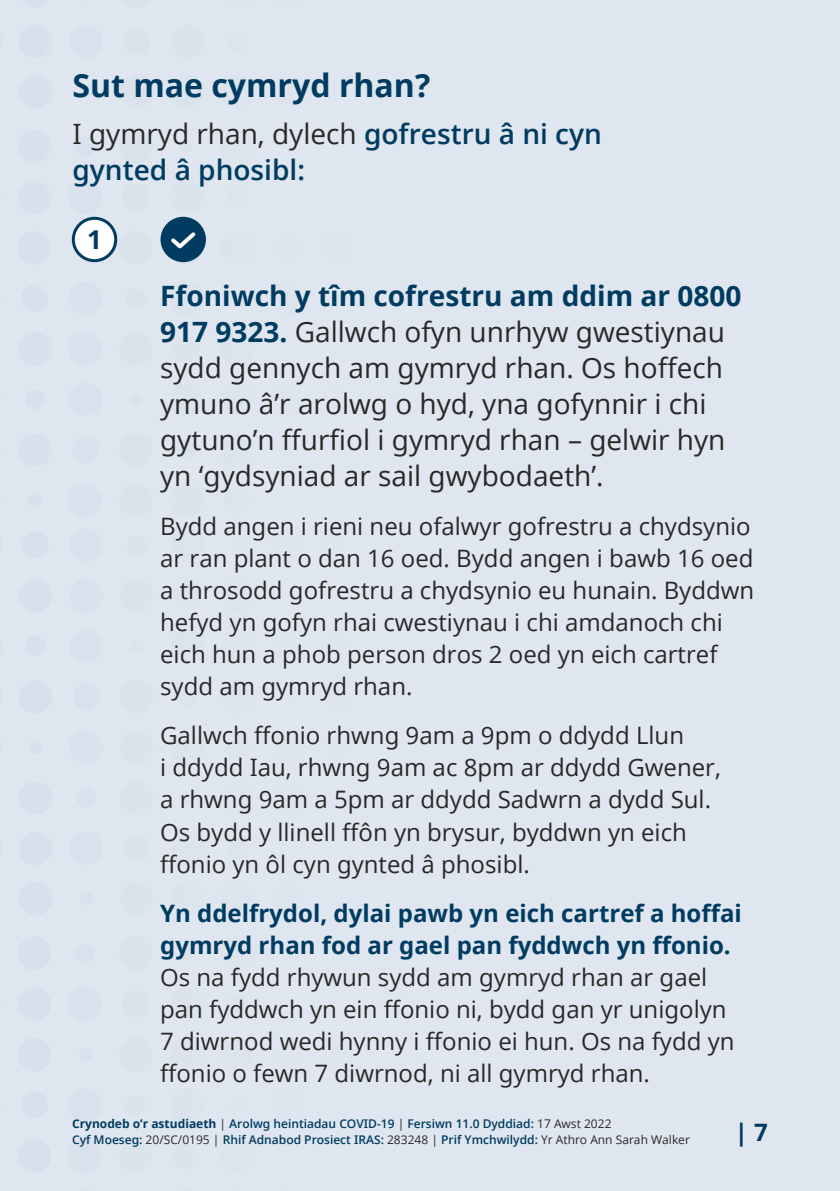
<style>
.page{position:relative;width:840px;height:1191px;background:#fff}
.page>*{position:absolute;margin:0;border:0;box-sizing:border-box;transform-origin:0 0}
.t1{font:700 32px "Open Sans";color:#003b61}
._14pt_P{font:28px/36px "Open Sans";color:#282827}
._14pt_P-2{font:600 28px/36px "Open Sans";color:#003b61}
.Centered_Body{font:700 26px "Open Sans";color:#003b61}
.Body_Text{font:24px/32px "Open Sans";color:#282827}
.t2{font:700 24px "Open Sans";color:#003b61}
.t3{font:600 12px/16px "Open Sans";color:#003b61}
.s1{font-weight:400;color:#282827}
.s2{font-weight:700;color:#003b61}
.s3{font-weight:700}
</style>
<div class="page">
<div style="left:0;top:0;width:839px;height:1191px;background:#dfe6ef"></div>
<div style="left:169px;top:484px;width:34px;height:33px;background:#dbe3ed;border-radius:50%"></div>
<div style="left:176px;top:440px;width:20px;height:20px;background:#dbe3ed;border-radius:50%"></div>
<div style="left:169px;top:383px;width:34px;height:33px;background:#dbe3ed;border-radius:50%"></div>
<div style="left:173px;top:335px;width:27px;height:27px;background:#dbe3ed;border-radius:50%"></div>
<div style="left:169px;top:281px;width:34px;height:34px;background:#dbe3ed;border-radius:50%"></div>
<svg style="left:169px;top:231px;width:34px;height:34px"></svg>
<div style="left:169px;top:180px;width:34px;height:34px;background:#dbe3ed;border-radius:50%"></div>
<div style="left:179px;top:140px;width:14px;height:13px;background:#dbe3ed;border-radius:50%"></div>
<div style="left:119px;top:484px;width:33px;height:33px;background:#dae2ec;border-radius:50%"></div>
<div style="left:119px;top:433px;width:33px;height:34px;background:#dae2ec;border-radius:50%"></div>
<div style="left:129px;top:393px;width:13px;height:13px;background:#dae2ec;border-radius:50%"></div>
<div style="left:119px;top:332px;width:33px;height:34px;background:#dae2ec;border-radius:50%"></div>
<div style="left:125px;top:288px;width:21px;height:20px;background:#dae2ec;border-radius:50%"></div>
<div style="left:119px;top:231px;width:33px;height:34px;background:#dae2ec;border-radius:50%"></div>
<div style="left:122px;top:184px;width:27px;height:27px;background:#dae2ec;border-radius:50%"></div>
<div style="left:119px;top:130px;width:33px;height:34px;background:#dae2ec;border-radius:50%"></div>
<div style="left:170px;top:75px;width:34px;height:34px;background:#dbe3ed;border-radius:50%"></div>
<div style="left:170px;top:25px;width:34px;height:34px;background:#dbe3ed;border-radius:50%"></div>
<div style="left:120px;top:75px;width:33px;height:34px;background:#dae2ec;border-radius:50%"></div>
<div style="left:123px;top:28px;width:27px;height:27px;background:#dae2ec;border-radius:50%"></div>
<div style="left:68px;top:484px;width:34px;height:33px;background:#d9e1ec;border-radius:50%"></div>
<div style="left:72px;top:436px;width:27px;height:27px;background:#d9e1ec;border-radius:50%"></div>
<div style="left:68px;top:383px;width:34px;height:33px;background:#d9e1ec;border-radius:50%"></div>
<div style="left:68px;top:332px;width:34px;height:34px;background:#d9e1ec;border-radius:50%"></div>
<div style="left:68px;top:281px;width:34px;height:34px;background:#d9e1ec;border-radius:50%"></div>
<div style="left:68px;top:180px;width:34px;height:34px;background:#d9e1ec;border-radius:50%"></div>
<div style="left:75px;top:137px;width:20px;height:20px;background:#d9e1ec;border-radius:50%"></div>
<div style="left:28px;top:494px;width:13px;height:13px;background:#d8e0eb;border-radius:50%"></div>
<div style="left:18px;top:433px;width:33px;height:34px;background:#d8e0eb;border-radius:50%"></div>
<div style="left:24px;top:389px;width:21px;height:20px;background:#d8e1eb;border-radius:50%"></div>
<div style="left:18px;top:332px;width:33px;height:34px;background:#d8e1eb;border-radius:50%"></div>
<div style="left:21px;top:285px;width:27px;height:27px;background:#d8e1eb;border-radius:50%"></div>
<div style="left:18px;top:231px;width:33px;height:34px;background:#d8e1eb;border-radius:50%"></div>
<div style="left:18px;top:180px;width:33px;height:34px;background:#d8e1eb;border-radius:50%"></div>
<div style="left:18px;top:130px;width:33px;height:34px;background:#d8e1eb;border-radius:50%"></div>
<div style="left:79px;top:85px;width:14px;height:13px;background:#d9e1ec;border-radius:50%"></div>
<div style="left:69px;top:25px;width:34px;height:34px;background:#d9e1ec;border-radius:50%"></div>
<div style="left:19px;top:75px;width:33px;height:34px;background:#d8e1eb;border-radius:50%"></div>
<div style="left:19px;top:25px;width:33px;height:34px;background:#d8e1eb;border-radius:50%"></div>
<div style="left:119px;top:1138px;width:33px;height:34px;background:#dbe2ec;border-radius:50%"></div>
<div style="left:125px;top:1095px;width:21px;height:20px;background:#dbe2ec;border-radius:50%"></div>
<div style="left:119px;top:1037px;width:33px;height:34px;background:#dbe2ec;border-radius:50%"></div>
<div style="left:122px;top:990px;width:27px;height:27px;background:#dbe2ec;border-radius:50%"></div>
<div style="left:119px;top:936px;width:33px;height:34px;background:#dbe2ec;border-radius:50%"></div>
<div style="left:120px;top:881px;width:33px;height:34px;background:#dbe3ed;border-radius:50%"></div>
<div style="left:123px;top:835px;width:27px;height:27px;background:#dbe3ed;border-radius:50%"></div>
<div style="left:120px;top:781px;width:33px;height:33px;background:#dbe3ed;border-radius:50%"></div>
<div style="left:120px;top:730px;width:33px;height:34px;background:#dbe3ed;border-radius:50%"></div>
<div style="left:120px;top:680px;width:33px;height:33px;background:#dbe3ed;border-radius:50%"></div>
<div style="left:130px;top:639px;width:13px;height:14px;background:#dbe3ed;border-radius:50%"></div>
<div style="left:120px;top:579px;width:33px;height:33px;background:#dbe3ed;border-radius:50%"></div>
<div style="left:127px;top:535px;width:20px;height:20px;background:#dbe3ed;border-radius:50%"></div>
<div style="left:68px;top:1138px;width:34px;height:34px;background:#d9e1ec;border-radius:50%"></div>
<div style="left:68px;top:1088px;width:34px;height:34px;background:#d9e1ec;border-radius:50%"></div>
<div style="left:78px;top:1047px;width:14px;height:14px;background:#d9e1ec;border-radius:50%"></div>
<div style="left:68px;top:987px;width:34px;height:34px;background:#d9e1ec;border-radius:50%"></div>
<div style="left:75px;top:943px;width:20px;height:20px;background:#d9e1ec;border-radius:50%"></div>
<div style="left:18px;top:1138px;width:33px;height:34px;background:#d8e0eb;border-radius:50%"></div>
<div style="left:21px;top:1091px;width:27px;height:27px;background:#d8e0eb;border-radius:50%"></div>
<div style="left:18px;top:1037px;width:33px;height:34px;background:#d8e0eb;border-radius:50%"></div>
<div style="left:18px;top:987px;width:33px;height:34px;background:#d8e0eb;border-radius:50%"></div>
<div style="left:18px;top:936px;width:33px;height:34px;background:#d8e0eb;border-radius:50%"></div>
<div style="left:79px;top:891px;width:14px;height:14px;background:#d9e1ec;border-radius:50%"></div>
<div style="left:69px;top:831px;width:34px;height:34px;background:#d9e1ec;border-radius:50%"></div>
<div style="left:76px;top:787px;width:20px;height:21px;background:#d9e1ec;border-radius:50%"></div>
<div style="left:69px;top:730px;width:34px;height:34px;background:#d9e1ec;border-radius:50%"></div>
<div style="left:73px;top:683px;width:27px;height:27px;background:#d9e1ec;border-radius:50%"></div>
<div style="left:69px;top:629px;width:34px;height:34px;background:#d9e1ec;border-radius:50%"></div>
<div style="left:69px;top:579px;width:34px;height:33px;background:#dae1ec;border-radius:50%"></div>
<div style="left:69px;top:528px;width:34px;height:34px;background:#dae1ec;border-radius:50%"></div>
<div style="left:19px;top:881px;width:33px;height:34px;background:#d8e0eb;border-radius:50%"></div>
<div style="left:19px;top:831px;width:33px;height:34px;background:#d8e0eb;border-radius:50%"></div>
<div style="left:19px;top:781px;width:33px;height:33px;background:#d8e0eb;border-radius:50%"></div>
<div style="left:29px;top:740px;width:13px;height:14px;background:#d8e0eb;border-radius:50%"></div>
<div style="left:19px;top:680px;width:33px;height:33px;background:#d8e0eb;border-radius:50%"></div>
<div style="left:25px;top:636px;width:21px;height:20px;background:#d8e0eb;border-radius:50%"></div>
<div style="left:19px;top:579px;width:33px;height:33px;background:#d8e0eb;border-radius:50%"></div>
<div style="left:22px;top:531px;width:27px;height:27px;background:#d8e1eb;border-radius:50%"></div>
<div style="left:73px;top:218px;width:43px;height:43px;background:#fff;border-radius:50%"></div>
<div style="left:72px;top:217px;width:45px;height:45px;border:3px solid #003b61;border-radius:50%"></div>
<div style="left:160px;top:217px;width:46px;height:45px;background:#003b61;border-radius:50%"></div>
<svg style="left:171px;top:232px;width:25px;height:17px"></svg>
<h2 class="t1" style="left:72px;top:62px;width:359px">Sut mae cymryd rhan?</h2>
<p class="_14pt_P-2" style="left:72px;top:115px;width:530px"><span class="s1">I gymryd rhan, dylech</span> gofrestru â ni cyn gynted â phosibl:</p>
<p class="Centered_Body" style="left:87px;top:221px;width:16px">1</p>
<p class="_14pt_P" style="left:160px;top:277px;width:582px"><span class="s2">Ffoniwch y tîm cofrestru am ddim ar 0800<br>917 9323.</span> Gallwch ofyn unrhyw gwestiynau sydd gennych am gymryd rhan. Os hoffech ymuno â’r arolwg o hyd, yna gofynnir i chi gytuno’n ffurfiol i gymryd rhan – gelwir hyn yn ‘gydsyniad ar sail gwybodaeth’.</p>
<p class="Body_Text" style="left:160px;top:510px;width:595px">Bydd angen i rieni neu ofalwyr gofrestru a chydsynio ar ran plant o dan 16 oed. Bydd angen i bawb 16 oed a throsodd gofrestru a chydsynio eu hunain. Byddwn hefyd yn gofyn rhai cwestiynau i chi amdanoch chi eich hun a phob person dros 2 oed yn eich cartref sydd am gymryd rhan.</p>
<p class="Body_Text" style="left:160px;top:719px;width:562px">Gallwch ffonio rhwng 9am a 9pm o ddydd Llun<br>i ddydd Iau, rhwng 9am ac 8pm ar ddydd Gwener, a rhwng 9am a 5pm ar ddydd Sadwrn a dydd Sul.<br>Os bydd y llinell ffôn yn brysur, byddwn yn eich ffonio yn ôl cyn gynted â phosibl.</p>
<p class="Body_Text" style="left:160px;top:896px;width:583px"><span class="s2">Yn ddelfrydol, dylai pawb yn eich cartref a hoffai gymryd rhan fod ar gael pan fyddwch yn ffonio.<br></span>Os na fydd rhywun sydd am gymryd rhan ar gael pan fyddwch yn ein ffonio ni, bydd gan yr unigolyn 7 diwrnod wedi hynny i ffonio ei hun. Os na fydd yn ffonio o fewn 7 diwrnod, ni all gymryd rhan.</p>
<p class="t3" style="left:72px;top:1115px;width:619px"><span class="s3">Crynodeb o’r astudiaeth</span> <span class="s1">|</span> Arolwg heintiadau COVID-19 <span class="s1">|</span> Fersiwn 11.0 Dyddiad: <span class="s1">17 Awst 2022<br></span>Cyf Moeseg: <span class="s1">20/SC/0195 |</span> Rhif Adnabod Prosiect IRAS: <span class="s1">283248 |</span> Prif Ymchwilydd: <span class="s1">Yr Athro Ann Sarah Walker</span></p>
<p class="t2" style="left:734px;top:1115px;width:35px">| 7</p>
</div>
